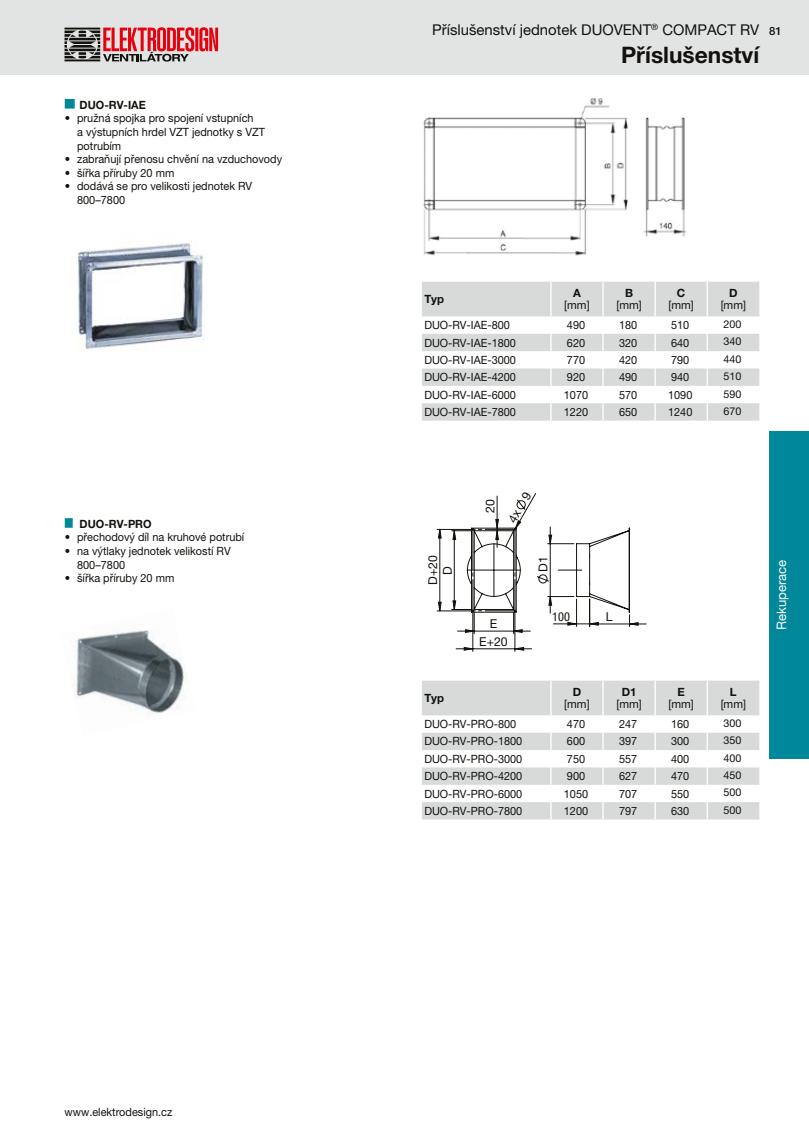
<style>
.page{position:relative;width:809px;height:1141px;background:#fff}
.page>*{position:absolute;margin:0;border:0;box-sizing:border-box;transform-origin:0 0}
.t1{font:700 22.75px "Helvetica Neue LT Pro";color:#12120d}
.t2{font:14.88px "Helvetica Neue LT Pro";color:#12120d}
.t3{font:13.12px "Helvetica Neue LT Pro";color:#fff}
.t4{font:12.25px "Helvetica Neue LT Pro";color:#12120d}
.t5{font:condensed 12.25px "Helvetica Neue LT Pro";color:#12120d}
.t6{font:11.38px/13.7px "Helvetica Neue LT Pro";color:#12120d;scale:.96 1}
.t7{font:11.38px "Helvetica Neue LT Pro";color:#12120d}
.t8{font:700 11.38px "Helvetica Neue LT Pro";color:#12120d;scale:.96 1}
.t9{font:700 11.38px "Helvetica Neue LT Pro";color:#12120d}
.t10{font:500 11.38px "Helvetica Neue LT Pro";color:#12120d}
.t11{font:10.85px "Helvetica Neue LT Pro";color:#12120d}
</style>
<div class="page">
<div style="left:0;top:0;width:809px;height:74px;background:#e2e3e3"></div>
<div style="left:769px;top:432px;width:40px;height:327px;background:#008799"></div>
<svg style="left:64px;top:27px;width:154px;height:35px"></svg>
<div style="left:65px;top:99px;width:10px;height:10px;background:#008799"></div>
<img style="left:423px;top:98px;width:264px;height:158px">
<svg style="left:422px;top:282px;width:337px;height:139px;fill:#d8dada"></svg>
<hr style="left:550px;top:282px;width:1px;height:34px;background:#fff">
<hr style="left:602px;top:282px;width:1px;height:34px;background:#fff">
<hr style="left:654px;top:282px;width:1px;height:34px;background:#fff">
<hr style="left:706px;top:282px;width:2px;height:34px;background:#fff">
<svg style="left:550px;top:316px;width:1px;height:105px"></svg>
<svg style="left:602px;top:316px;width:1px;height:105px"></svg>
<svg style="left:654px;top:316px;width:1px;height:105px"></svg>
<svg style="left:706px;top:316px;width:2px;height:105px"></svg>
<div style="left:65px;top:518px;width:8px;height:10px;background:#008799"></div>
<hr style="left:437px;top:611px;width:34px;height:1px;background:#12120d">
<hr style="left:437px;top:529px;width:34px;height:1px;background:#12120d">
<svg style="left:438px;top:529px;width:3px;height:82px"></svg>
<svg style="left:422px;top:681px;width:337px;height:138px;fill:#d8dada"></svg>
<hr style="left:550px;top:681px;width:1px;height:34px;background:#fff">
<hr style="left:602px;top:681px;width:1px;height:34px;background:#fff">
<hr style="left:654px;top:681px;width:1px;height:34px;background:#fff">
<hr style="left:706px;top:681px;width:2px;height:34px;background:#fff">
<svg style="left:550px;top:715px;width:1px;height:104px"></svg>
<svg style="left:602px;top:715px;width:1px;height:104px"></svg>
<svg style="left:654px;top:715px;width:1px;height:104px"></svg>
<svg style="left:706px;top:715px;width:2px;height:104px"></svg>
<img style="left:77px;top:243px;width:128px;height:106px">
<img style="left:70px;top:630px;width:117px;height:84px">
<svg style="left:451px;top:493px;width:195px;height:158px"></svg>
<p class="t8" style="left:80px;top:97px;width:70px">DUO-RV-IAE</p>
<p class="t6" style="left:77px;top:111px;width:197px;text-indent:-12px">• pružná spojka pro spojení vstupních<br>a výstupních hrdel VZT jednotky s VZT potrubím</p>
<p class="t6" style="left:65px;top:152px;width:228px">• zabraňují přenosu chvění na vzduchovody</p>
<p class="t6" style="left:65px;top:166px;width:116px">• šířka příruby 20 mm</p>
<p class="t6" style="left:77px;top:179px;width:184px;text-indent:-12px">• dodává se pro velikosti jednotek RV<br>800–7800</p>
<p class="t8" style="left:80px;top:517px;width:76px">DUO-RV-PRO</p>
<p class="t6" style="left:65px;top:530px;width:188px">• přechodový díl na kruhové potrubí</p>
<p class="t6" style="left:77px;top:544px;width:161px;text-indent:-12px">• na výtlaky jednotek velikostí RV<br>800–7800</p>
<p class="t6" style="left:65px;top:571px;width:116px">• šířka příruby 20 mm</p>
<p class="t6" style="left:64px;top:1105px;width:114px">www.elektrodesign.cz</p>
<h2 class="t2" style="left:432px;top:21px;width:329px">Příslušenství jednotek DUOVENT<sup>®</sup> COMPACT RV</h2>
<p class="t10" style="left:769px;top:25px;width:14px">81</p>
<h1 class="t1" style="left:621px;top:41px;width:140px">Příslušenství</h1>
<p class="t9" style="left:424px;top:292px;width:21px">Typ</p>
<p class="t9" style="left:573px;top:286px;width:9px">A</p>
<p class="t7" style="left:564px;top:298px;width:27px">[mm]</p>
<p class="t9" style="left:625px;top:286px;width:10px">B</p>
<p class="t7" style="left:616px;top:298px;width:27px">[mm]</p>
<p class="t9" style="left:677px;top:286px;width:10px">C</p>
<p class="t7" style="left:668px;top:298px;width:27px">[mm]</p>
<p class="t9" style="left:729px;top:286px;width:10px">D</p>
<p class="t7" style="left:720px;top:298px;width:27px">[mm]</p>
<p class="t6" style="left:424px;top:318px;width:91px">DUO-RV-IAE-800</p>
<p class="t6" style="left:567px;top:318px;width:20px">490</p>
<p class="t6" style="left:619px;top:318px;width:20px">180</p>
<p class="t6" style="left:671px;top:318px;width:20px">510</p>
<p class="t11" style="left:723px;top:318px;width:19px">200</p>
<p class="t6" style="left:424px;top:335px;width:97px">DUO-RV-IAE-1800</p>
<p class="t6" style="left:567px;top:335px;width:20px">620</p>
<p class="t6" style="left:619px;top:335px;width:20px">320</p>
<p class="t6" style="left:671px;top:335px;width:20px">640</p>
<p class="t11" style="left:723px;top:335px;width:19px">340</p>
<p class="t6" style="left:424px;top:353px;width:97px">DUO-RV-IAE-3000</p>
<p class="t6" style="left:567px;top:353px;width:20px">770</p>
<p class="t6" style="left:619px;top:353px;width:20px">420</p>
<p class="t6" style="left:671px;top:353px;width:20px">790</p>
<p class="t11" style="left:723px;top:352px;width:19px">440</p>
<p class="t6" style="left:424px;top:370px;width:97px">DUO-RV-IAE-4200</p>
<p class="t6" style="left:567px;top:370px;width:20px">920</p>
<p class="t6" style="left:619px;top:370px;width:20px">490</p>
<p class="t6" style="left:671px;top:370px;width:20px">940</p>
<p class="t11" style="left:723px;top:370px;width:19px">510</p>
<p class="t6" style="left:424px;top:388px;width:97px">DUO-RV-IAE-6000</p>
<p class="t6" style="left:564px;top:388px;width:27px">1070</p>
<p class="t6" style="left:619px;top:388px;width:20px">570</p>
<p class="t6" style="left:668px;top:388px;width:27px">1090</p>
<p class="t11" style="left:723px;top:387px;width:19px">590</p>
<p class="t6" style="left:424px;top:405px;width:97px">DUO-RV-IAE-7800</p>
<p class="t6" style="left:564px;top:405px;width:27px">1220</p>
<p class="t6" style="left:619px;top:405px;width:20px">650</p>
<p class="t6" style="left:668px;top:405px;width:27px">1240</p>
<p class="t11" style="left:723px;top:405px;width:19px">670</p>
<p class="t4" style="left:425px;top:585px;width:31px;rotate:-90deg">D+20</p>
<p class="t4" style="left:440px;top:575px;width:10px;rotate:-90deg">D</p>
<p class="t9" style="left:424px;top:691px;width:21px">Typ</p>
<p class="t4" style="left:483px;top:513px;width:15px;rotate:-90deg">20</p>
<p class="t4" style="left:489px;top:617px;width:9px">E</p>
<p class="t4" style="left:479px;top:634px;width:30px">E+20</p>
<p class="t4" style="left:536px;top:572px;width:17px;rotate:-90deg">D1</p>
<p class="t5" style="left:552px;top:610px;width:19px">100</p>
<p class="t4" style="left:606px;top:610px;width:8px">L</p>
<p class="t9" style="left:572px;top:685px;width:10px">D</p>
<p class="t7" style="left:564px;top:697px;width:27px">[mm]</p>
<p class="t9" style="left:621px;top:685px;width:16px">D1</p>
<p class="t7" style="left:616px;top:697px;width:27px">[mm]</p>
<p class="t9" style="left:677px;top:685px;width:9px">E</p>
<p class="t7" style="left:668px;top:697px;width:27px">[mm]</p>
<p class="t9" style="left:730px;top:685px;width:8px">L</p>
<p class="t7" style="left:720px;top:697px;width:27px">[mm]</p>
<p class="t6" style="left:424px;top:717px;width:97px">DUO-RV-PRO-800</p>
<p class="t6" style="left:567px;top:717px;width:20px">470</p>
<p class="t6" style="left:619px;top:717px;width:20px">247</p>
<p class="t6" style="left:671px;top:717px;width:20px">160</p>
<p class="t11" style="left:723px;top:717px;width:19px">300</p>
<p class="t6" style="left:424px;top:734px;width:103px">DUO-RV-PRO-1800</p>
<p class="t6" style="left:567px;top:734px;width:20px">600</p>
<p class="t6" style="left:619px;top:734px;width:20px">397</p>
<p class="t6" style="left:671px;top:734px;width:20px">300</p>
<p class="t11" style="left:723px;top:734px;width:19px">350</p>
<p class="t6" style="left:424px;top:752px;width:103px">DUO-RV-PRO-3000</p>
<p class="t6" style="left:567px;top:752px;width:20px">750</p>
<p class="t6" style="left:619px;top:752px;width:20px">557</p>
<p class="t6" style="left:671px;top:752px;width:20px">400</p>
<p class="t11" style="left:723px;top:751px;width:19px">400</p>
<p class="t6" style="left:424px;top:769px;width:103px">DUO-RV-PRO-4200</p>
<p class="t6" style="left:567px;top:769px;width:20px">900</p>
<p class="t6" style="left:619px;top:769px;width:20px">627</p>
<p class="t6" style="left:671px;top:769px;width:20px">470</p>
<p class="t11" style="left:723px;top:769px;width:19px">450</p>
<p class="t6" style="left:424px;top:786px;width:103px">DUO-RV-PRO-6000</p>
<p class="t6" style="left:564px;top:786px;width:27px">1050</p>
<p class="t6" style="left:619px;top:786px;width:20px">707</p>
<p class="t6" style="left:671px;top:786px;width:20px">550</p>
<p class="t11" style="left:723px;top:786px;width:19px">500</p>
<p class="t6" style="left:424px;top:804px;width:103px">DUO-RV-PRO-7800</p>
<p class="t6" style="left:564px;top:804px;width:27px">1200</p>
<p class="t6" style="left:619px;top:804px;width:20px">797</p>
<p class="t6" style="left:671px;top:804px;width:20px">630</p>
<p class="t11" style="left:723px;top:803px;width:19px">500</p>
<p class="t3" style="left:773px;top:630px;width:72px;rotate:-90deg">Rekuperace</p>
</div>
